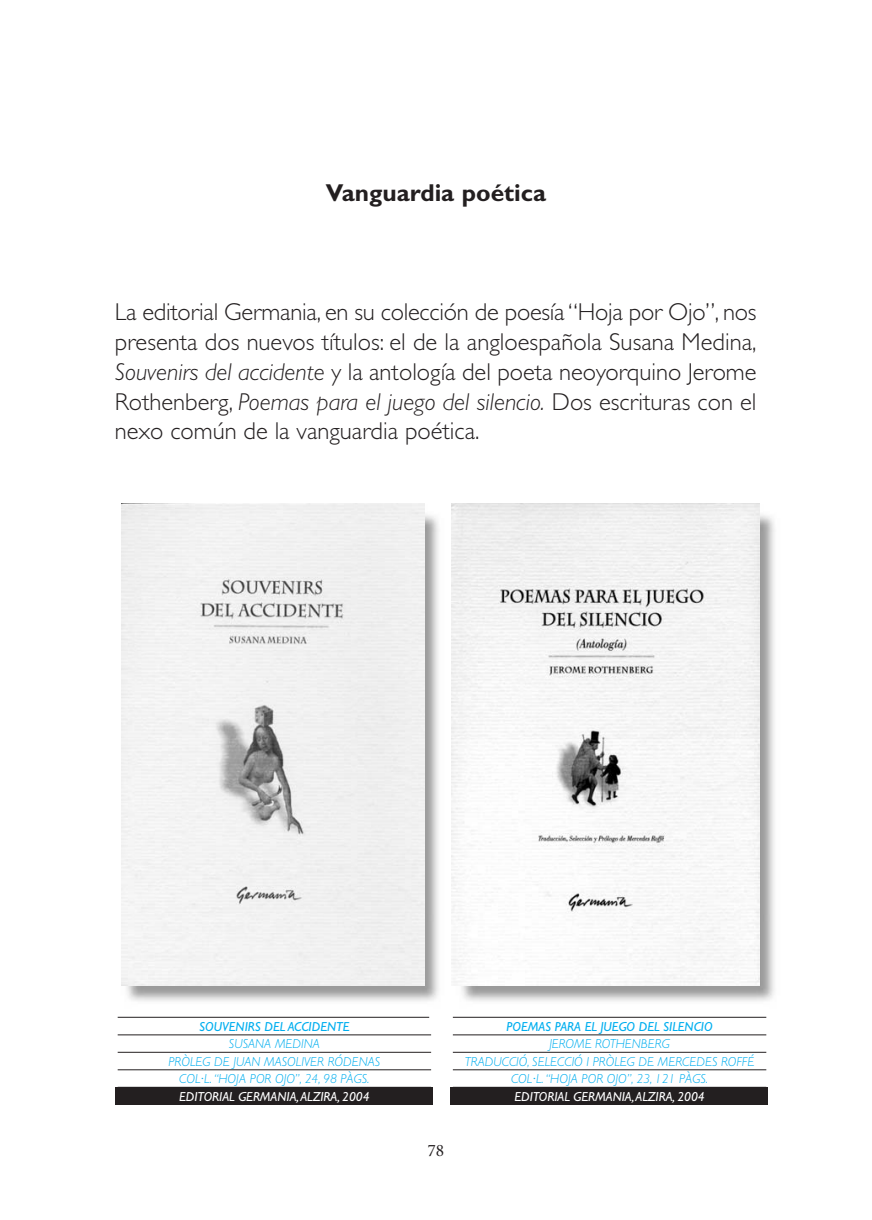
<style>
.page{position:relative;width:872px;height:1220px;background:#fff}
.page>*{position:absolute;margin:0;border:0;box-sizing:border-box;transform-origin:0 0}
.t1{font:300 24.5px/29.8px "Gill Sans";color:#231f20;text-align:justify}
.t2{font:700 24.5px "Gill Sans";color:#231f20}
.t3{font:17.5px "Minion";color:#231f20}
.t4{font:italic 300 13.12px/17.5px "Gill Sans";color:#00aeef;text-align:center}
.t5{font:italic 13.12px "Gill Sans";color:#fff}
.t6{font:italic 13.12px "Gill Sans";color:#00aeef}
.s1{font-style:italic}
</style>
<div class="page">
<img style="left:121px;top:503px;width:318px;height:498px">
<div style="left:122px;top:504px;width:302px;height:482px;background:#f1f1f1"></div>
<div style="left:115px;top:1087px;width:318px;height:18px;background:#231f20"></div>
<hr style="left:118px;top:1017px;width:311px;height:1px;background:#231f20">
<hr style="left:118px;top:1034px;width:313px;height:1px;background:#231f20">
<hr style="left:118px;top:1052px;width:313px;height:1px;background:#231f20">
<hr style="left:118px;top:1069px;width:313px;height:1px;background:#231f20">
<img style="left:451px;top:503px;width:324px;height:498px">
<img style="left:451px;top:504px;width:308px;height:482px">
<div style="left:450px;top:1087px;width:318px;height:18px;background:#231f20"></div>
<hr style="left:453px;top:1017px;width:313px;height:1px;background:#231f20">
<hr style="left:453px;top:1034px;width:313px;height:1px;background:#231f20">
<hr style="left:453px;top:1052px;width:313px;height:1px;background:#231f20">
<hr style="left:453px;top:1069px;width:313px;height:1px;background:#231f20">
<p class="t2" style="left:326px;top:184px;width:222px">Vanguardia poética</p>
<p class="t1" style="left:115px;top:300px;width:643px">La editorial Germania, en su colección de poesía “Hoja por Ojo”, nos presenta dos nuevos títulos: el de la angloespañola Susana Medina, <span class="s1">Souvenirs del accidente</span> y la antología del poeta neoyorquino Jerome Rothenberg, <span class="s1">Poemas para el juego del silencio.</span> Dos escrituras con el nexo común de la vanguardia poética.</p>
<p class="t6" style="left:199px;top:1021px;width:152px">SOUVENIRS DEL ACCIDENTE</p>
<p class="t4" style="left:168px;top:1036px;width:213px">SUSANA MEDINA<br>PRÒLEG DE JUAN MASOLIVER RÓDENAS<br>COL·L.“HOJA POR OJO”, 24, 98 PÀGS.</p>
<p class="t5" style="left:179px;top:1091px;width:192px">EDITORIAL GERMANIA,ALZIRA, 2004</p>
<p class="t3" style="left:427px;top:1143px;width:18px">78</p>
<p class="t6" style="left:506px;top:1021px;width:208px">POEMAS PARA EL JUEGO DEL SILENCIO</p>
<p class="t4" style="left:465px;top:1036px;width:291px">JEROME ROTHENBERG<br>TRADUCCIÓ, SELECCIÓ I PRÒLEG DE MERCEDES ROFFÉ<br>COL·L.“HOJA POR OJO”, 23, 121 PÀGS.</p>
<p class="t5" style="left:514px;top:1091px;width:192px">EDITORIAL GERMANIA,ALZIRA, 2004</p>
</div>
